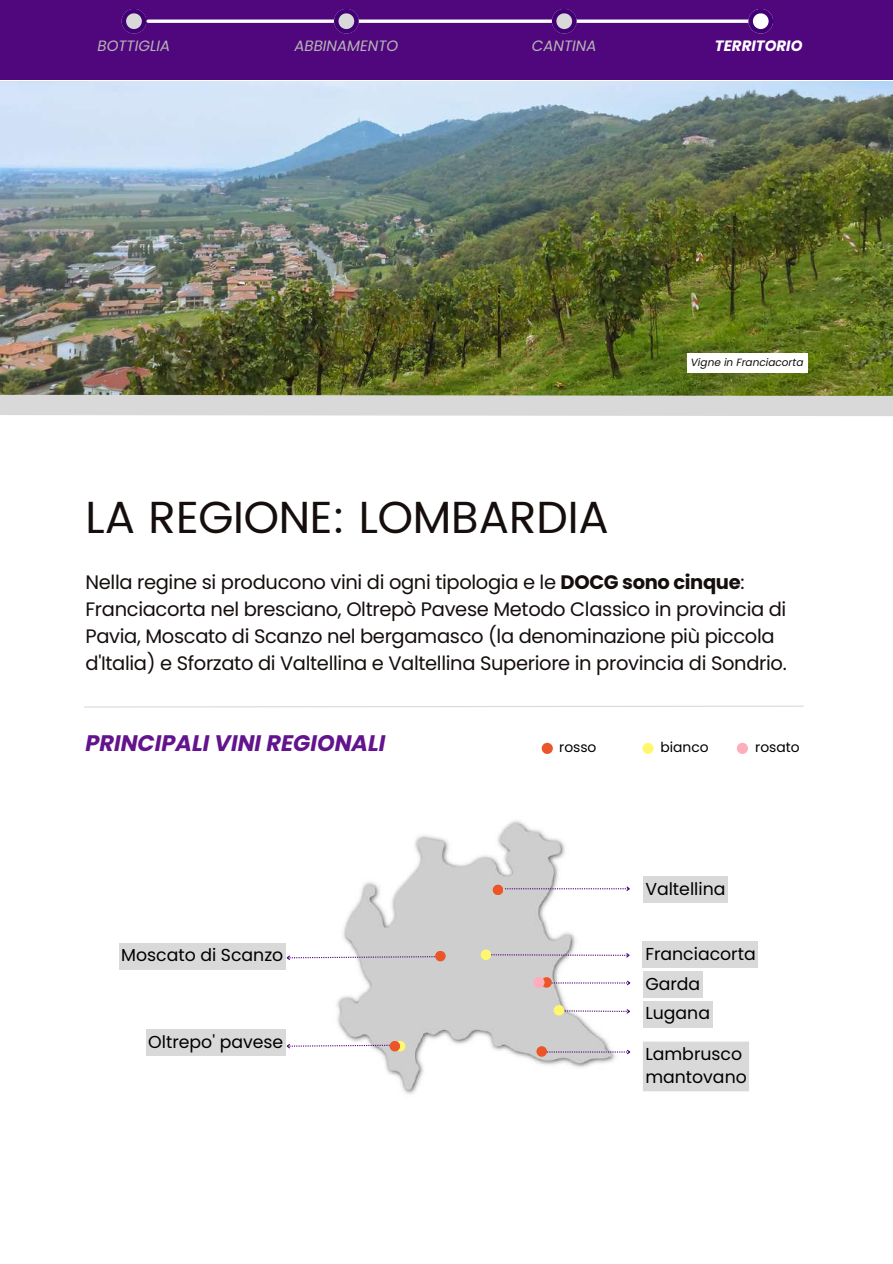
<style>
.page{position:relative;width:893px;height:1264px;background:#fff}
.page>*{position:absolute;margin:0;border:0;box-sizing:border-box;transform-origin:0 0}
.t1{font:45px "Poppins";letter-spacing:-.005em;color:#150e0d}
.t2{font:italic 700 22.5px "Poppins";color:#62138d}
.t3{font:19.5px/27px "Poppins";letter-spacing:-.02em;color:#150e0d}
.t4{font:17.25px/29.8px "Poppins";color:#000}
.t5{font:italic 15px "Poppins";color:#b5b5b5}
.t6{font:italic 700 15px "Poppins";color:#fff}
.t7{font:13.8px "Poppins";color:#000}
.t8{font:italic 10.5px "Poppins";color:#150e0d}
.s1{font-weight:700}
</style>
<div class="page">
<img style="left:251px;top:820px;width:421px;height:274px">
<svg style="left:550px;top:979px;width:81px;height:7px"></svg>
<svg style="left:547px;top:1048px;width:84px;height:7px"></svg>
<svg style="left:562px;top:1008px;width:69px;height:6px"></svg>
<svg style="left:505px;top:885px;width:126px;height:7px"></svg>
<svg style="left:491px;top:952px;width:140px;height:6px"></svg>
<svg style="left:285px;top:1042px;width:105px;height:7px"></svg>
<svg style="left:285px;top:954px;width:153px;height:7px"></svg>
<svg style="left:84px;top:705px;width:720px;height:3px"></svg>
<img style="left:0;top:82px;width:892px;height:302px">
<div style="left:0;top:0;width:892px;height:80px;background:#50077d"></div>
<svg style="left:122px;top:9px;width:24px;height:25px"></svg>
<hr style="left:148px;top:20px;width:610px;height:3px;background:#fff">
<svg style="left:334px;top:9px;width:25px;height:25px"></svg>
<svg style="left:552px;top:9px;width:24px;height:25px"></svg>
<svg style="left:748px;top:9px;width:25px;height:25px"></svg>
<div style="left:642px;top:876px;width:85px;height:27px;background:#d9d9d9"></div>
<div style="left:642px;top:941px;width:115px;height:26px;background:#d9d9d9"></div>
<div style="left:642px;top:971px;width:60px;height:26px;background:#d9d9d9"></div>
<div style="left:642px;top:1041px;width:107px;height:50px;background:#d9d9d9"></div>
<div style="left:642px;top:1001px;width:70px;height:26px;background:#d9d9d9"></div>
<div style="left:119px;top:943px;width:166px;height:26px;background:#d9d9d9"></div>
<div style="left:146px;top:1029px;width:139px;height:26px;background:#d9d9d9"></div>
<div style="left:480px;top:949px;width:11px;height:11px;background:#fff86e;border-radius:50%"></div>
<svg style="left:395px;top:1040px;width:10px;height:11px"></svg>
<div style="left:553px;top:1005px;width:11px;height:10px;background:#fff86e;border-radius:50%"></div>
<div style="left:492px;top:884px;width:11px;height:11px;background:#ec5528;border-radius:50%"></div>
<svg style="left:541px;top:977px;width:11px;height:10px"></svg>
<div style="left:435px;top:950px;width:10px;height:11px;background:#ec5528;border-radius:50%"></div>
<div style="left:536px;top:1046px;width:11px;height:10px;background:#ec5528;border-radius:50%"></div>
<div style="left:389px;top:1040px;width:11px;height:11px;background:#ec5528;border-radius:50%"></div>
<div style="left:736px;top:742px;width:12px;height:12px;background:#ffacbb;border-radius:50%"></div>
<div style="left:533px;top:976px;width:11px;height:12px;background:#ffacbb;border-radius:50%"></div>
<div style="left:642px;top:742px;width:11px;height:12px;background:#fff86e;border-radius:50%"></div>
<svg style="left:541px;top:742px;width:12px;height:12px"></svg>
<svg style="left:0;top:384px;width:892px;height:32px;background:#aeb299"></svg>
<div style="left:686px;top:353px;width:121px;height:19px;background:#fff"></div>
<p class="t5" style="left:97px;top:35px;width:74px">BOTTIGLIA</p>
<p class="t5" style="left:294px;top:35px;width:105px">ABBINAMENTO</p>
<p class="t5" style="left:532px;top:35px;width:66px">CANTINA</p>
<p class="t6" style="left:715px;top:35px;width:89px">TERRITORIO</p>
<h1 class="t1" style="left:85px;top:491px;width:525px">LA REGIONE: LOMBARDIA</h1>
<p class="t8" style="left:690px;top:355px;width:114px">Vigne in Franciacorta</p>
<p class="t3" style="left:85px;top:569px;width:702px">Nella regine si producono vini di ogni tipologia e le <span class="s1">DOCG sono cinque</span>:<br>Franciacorta nel bresciano, Oltrepò Pavese Metodo Classico in provincia di Pavia, Moscato di Scanzo nel bergamasco (la denominazione più piccola d'Italia) e Sforzato di Valtellina e Valtellina Superiore in provincia di Sondrio.</p>
<p class="t2" style="left:85px;top:727px;width:301px">PRINCIPALI VINI REGIONALI</p>
<p class="t7" style="left:559px;top:737px;width:39px">rosso</p>
<p class="t7" style="left:660px;top:737px;width:50px">bianco</p>
<p class="t7" style="left:755px;top:737px;width:46px">rosato</p>
<p class="t4" style="left:121px;top:940px;width:163px">Moscato di Scanzo</p>
<p class="t4" style="left:148px;top:1026px;width:136px">Oltrepo' pavese</p>
<p class="t4" style="left:645px;top:874px;width:82px">Valtellina</p>
<p class="t4" style="left:645px;top:938px;width:112px">Franciacorta<br>Garda</p>
<p class="t4" style="left:645px;top:998px;width:66px">Lugana</p>
<p class="t4" style="left:645px;top:1041px;width:103px;line-height:23.5px">Lambrusco mantovano</p>
</div>
